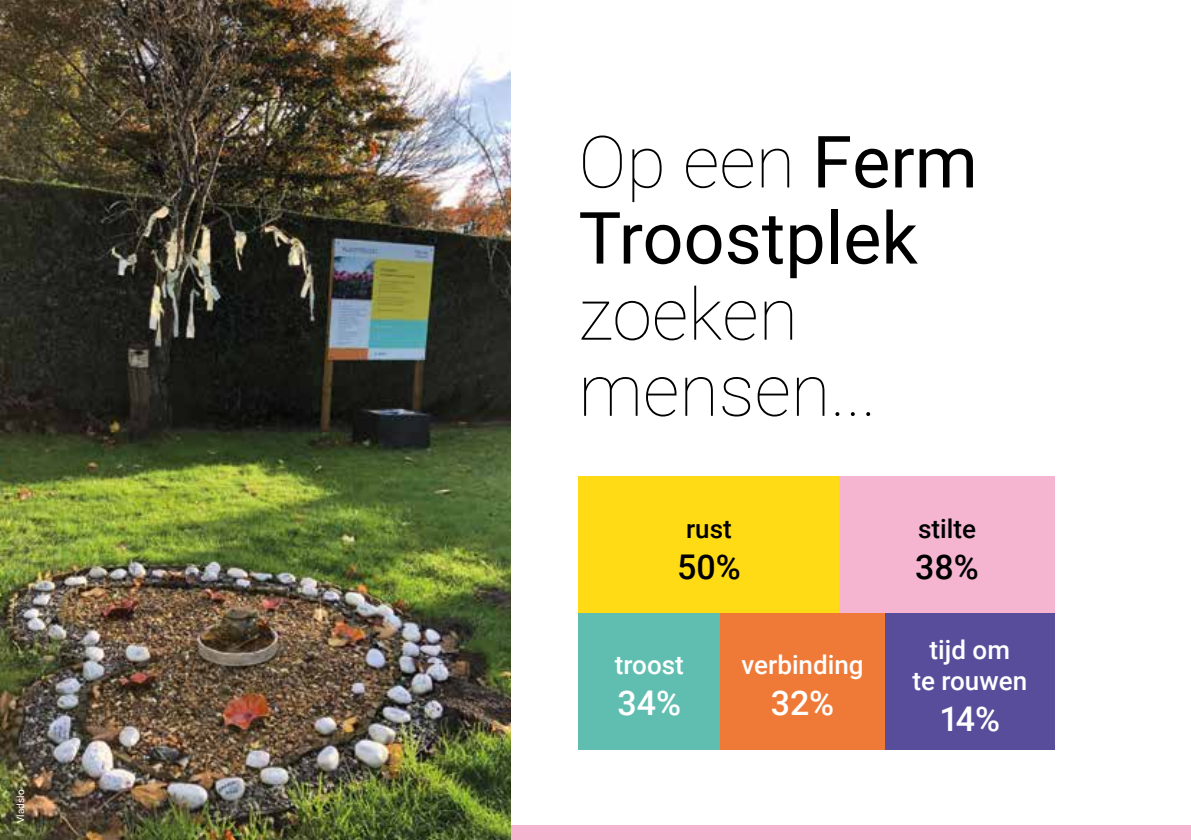
<style>
.page{position:relative;width:1191px;height:840px;background:#fff}
.page>*{position:absolute;margin:0;border:0;box-sizing:border-box;transform-origin:0 0}
.t1{font:72px/76px "Roboto";color:#000}
.t2{font:100 72px/76px "Roboto";color:#000}
.t3{font:500 34px "Roboto";color:#fff}
.t4{font:500 34px "Roboto";color:#000}
.t5{font:500 26px/31.2px "Roboto";color:#fff;text-align:center}
.t6{font:500 26px "Roboto";color:#000}
.t7{font:10px "Roboto";color:#fff}
.s1{font-weight:100}
</style>
<div class="page">
<div style="left:0;top:825px;width:1190px;height:14px;background:#f5b5d0"></div>
<img style="left:0;top:0;width:510px;height:839px">
<div style="left:578px;top:476px;width:261px;height:136px;background:#ffdb16"></div>
<div style="left:884px;top:612px;width:170px;height:136px;background:#574d9b"></div>
<div style="left:578px;top:612px;width:142px;height:136px;background:#60beb0"></div>
<div style="left:720px;top:612px;width:164px;height:136px;background:#ef7a37"></div>
<div style="left:839px;top:476px;width:215px;height:136px;background:#f5b5d0"></div>
<p class="t7" style="left:14px;top:822px;width:35px;rotate:-90deg">Vladslo</p>
<h1 class="t1" style="left:578px;top:121px;width:401px"><span class="s1">Op een</span> Ferm<br>Troostplek</h1>
<h1 class="t2" style="left:578px;top:273px;width:299px">zoeken mensen...</h1>
<p class="t6" style="left:686px;top:510px;width:47px">rust</p>
<h2 class="t4" style="left:677px;top:542px;width:65px">50%</h2>
<p class="t5" style="left:615px;top:648px;width:70px">troost</p>
<h2 class="t3" style="left:617px;top:678px;width:65px">34%</h2>
<p class="t5" style="left:741px;top:648px;width:124px">verbinding</p>
<h2 class="t3" style="left:770px;top:678px;width:65px">32%</h2>
<p class="t6" style="left:918px;top:510px;width:59px">stilte</p>
<h2 class="t4" style="left:915px;top:542px;width:65px">38%</h2>
<p class="t5" style="left:912px;top:632px;width:116px">tijd om<br>te rouwen</p>
<h2 class="t3" style="left:939px;top:694px;width:62px">14%</h2>
</div>
